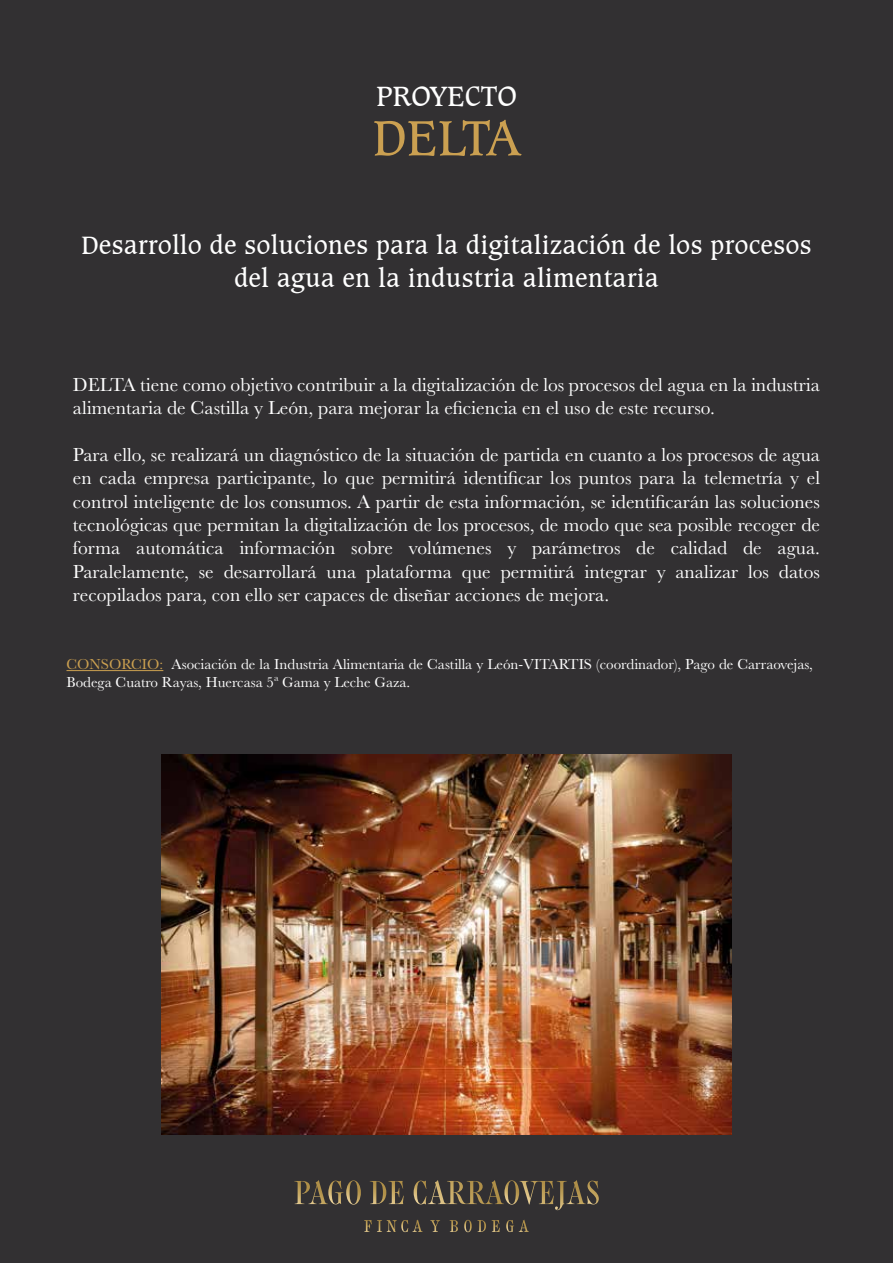
<style>
.page{position:relative;width:893px;height:1263px;background:#323032}
.page>*{position:absolute;margin:0;border:0;box-sizing:border-box;transform-origin:0 0}
.t1{font:52.5px "Caxton BT";letter-spacing:-.035em;color:#cba051}
.t2{font:30px "Caxton BT";color:#fff}
.t3{font:27px/33px "Caxton BT";color:#fff;text-align:center}
.t4{font:19.5px/23.4px "Baskerville MT Pro";color:#fff}
.t5{font:15px/18px "Baskerville MT Pro";color:#fff}
.s1{color:#cba050}
</style>
<div class="page">
<svg style="left:294px;top:1180px;width:67px;height:24px"></svg>
<svg style="left:370px;top:1181px;width:34px;height:23px"></svg>
<svg style="left:414px;top:1180px;width:185px;height:30px"></svg>
<svg style="left:364px;top:1220px;width:59px;height:12px"></svg>
<svg style="left:464px;top:1220px;width:22px;height:12px"></svg>
<svg style="left:492px;top:1220px;width:8px;height:12px"></svg>
<svg style="left:430px;top:1220px;width:10px;height:12px"></svg>
<svg style="left:506px;top:1220px;width:23px;height:12px"></svg>
<svg style="left:450px;top:1220px;width:8px;height:12px"></svg>
<hr style="left:66px;top:670px;width:97px;height:1px;background:#cba050">
<img style="left:161px;top:755px;width:571px;height:379px">
<h2 class="t2" style="left:376px;top:77px;width:142px">PROYECTO</h2>
<h1 class="t1" style="left:372px;top:105px;width:150px">DELTA</h1>
<h3 class="t3" style="left:81px;top:228px;width:732px">Desarrollo de soluciones para la digitalización de los procesos del agua en la industria alimentaria</h3>
<p class="t4" style="left:73px;top:373px;width:748px">DELTA tiene como objetivo contribuir a la digitalización de los procesos del agua en la industria alimentaria de Castilla y León, para mejorar la eficiencia en el uso de este recurso.</p>
<p class="t4" style="left:73px;top:443px;width:749px;text-align:justify">Para ello, se realizará un diagnóstico de la situación de partida en cuanto a los procesos de agua en cada empresa participante, lo que permitirá identificar los puntos para la telemetría y el control inteligente de los consumos. A partir de esta información, se identificarán las soluciones tecnológicas que permitan la digitalización de los procesos, de modo que sea posible recoger de forma automática información sobre volúmenes y parámetros de calidad de agua.<br>Paralelamente, se desarrollará una plataforma que permitirá integrar y analizar los datos recopilados para, con ello ser capaces de diseñar acciones de mejora.</p>
<p class="t5" style="left:66px;top:655px;width:748px"><span class="s1">CONSORCIO:</span> Asociación de la Industria Alimentaria de Castilla y León-VITARTIS (coordinador), Pago de Carraovejas,<br>Bodega Cuatro Rayas, Huercasa 5ª Gama y Leche Gaza.</p>
</div>
